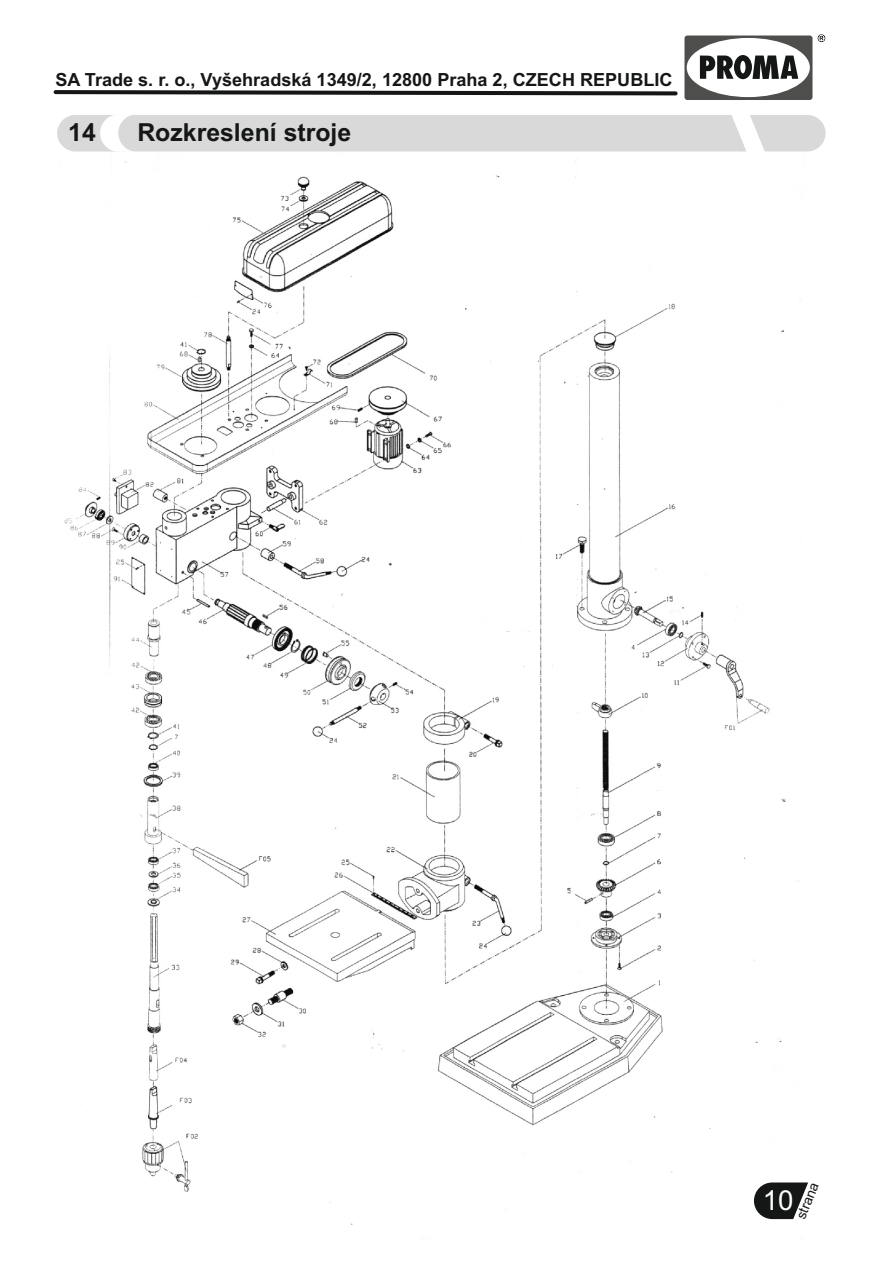
<style>
.page{position:relative;width:893px;height:1263px;background:#fff}
.page>*{position:absolute;margin:0;border:0;box-sizing:border-box;transform-origin:0 0}
.t1{font:27.6px "Arial";color:#fff}
.t2{font:700 24.9px "Arial";color:#151616}
.t3{font:700 18.15px "Arial";color:#151616}
.t4{font:13.8px "Arial";color:#151616}
</style>
<div class="page">
<img style="left:58px;top:149px;width:746px;height:1090px">
<svg style="left:754px;top:1182px;width:54px;height:37px"></svg>
<svg style="left:818px;top:34px;width:7px;height:8px"></svg>
<svg style="left:684px;top:36px;width:128px;height:64px"></svg>
<svg style="left:54px;top:90px;width:624px;height:5px;background:#454646"></svg>
<div style="left:57px;top:115px;width:769px;height:36px;background:#d9d9da;border-radius:18px"></div>
<svg style="left:729px;top:115px;width:39px;height:44px"></svg>
<svg style="left:100px;top:115px;width:37px;height:37px"></svg>
<svg style="left:61px;top:205px;width:89px;height:140px"></svg>
<p class="t3" style="left:55px;top:73px;width:619px">SA Trade s. r. o., Vyšehradská 1349/2, 12800 Praha 2, CZECH REPUBLIC</p>
<h2 class="t2" style="left:68px;top:123px;width:29px">14</h2>
<h2 class="t2" style="left:137px;top:123px;width:215px">Rozkreslení stroje</h2>
<h1 class="t1" style="left:763px;top:1190px;width:32px">10</h1>
<p class="t4" style="left:795px;top:1216px;width:40px;rotate:-68deg">strana</p>
</div>
